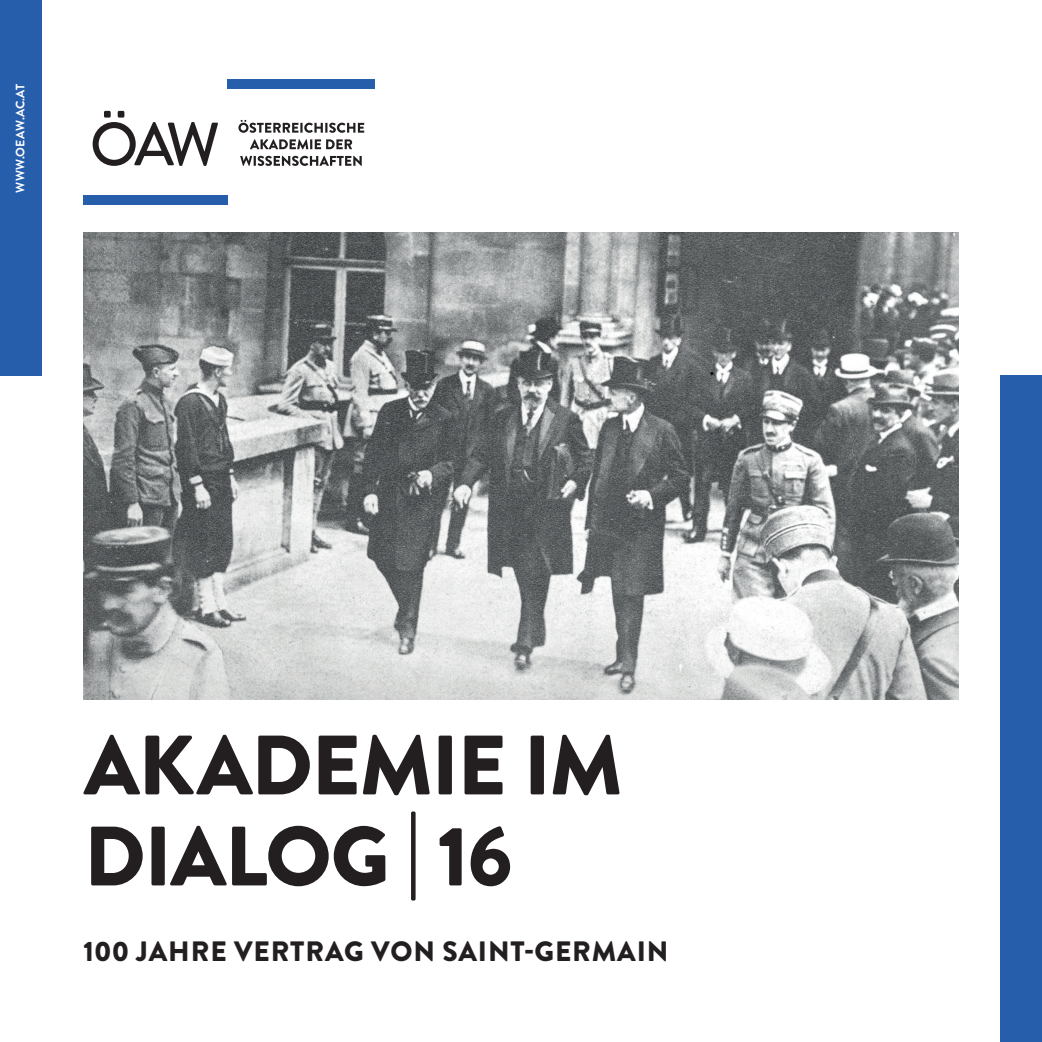
<style>
.page{position:relative;width:1042px;height:1042px;background:#fff}
.page>*{position:absolute;margin:0;border:0;box-sizing:border-box;transform-origin:0 0}
.t1{font:900 84px "Brandon Grotesque";letter-spacing:-.015em;color:#231f20}
.t2{font:900 28px "Brandon Grotesque";letter-spacing:.03em;color:#231f20}
.t3{font:700 12.25px "Brandon Grotesque";letter-spacing:.02em;color:#fff}
</style>
<div class="page">
<div style="left:0;top:0;width:42px;height:375px;background:#275eac"></div>
<div style="left:1000px;top:375px;width:42px;height:667px;background:#275eac"></div>
<div style="left:227px;top:79px;width:148px;height:10px;background:#275eac"></div>
<svg style="left:238px;top:120px;width:126px;height:13px"></svg>
<svg style="left:250px;top:139px;width:102px;height:10px"></svg>
<svg style="left:240px;top:156px;width:122px;height:10px"></svg>
<div style="left:83px;top:195px;width:145px;height:9px;background:#275eac"></div>
<svg style="left:93px;top:122px;width:125px;height:44px"></svg>
<div style="left:104px;top:111px;width:7px;height:7px;background:#231f20"></div>
<div style="left:118px;top:111px;width:6px;height:7px;background:#231f20"></div>
<img style="left:83px;top:233px;width:875px;height:466px">
<p class="t3" style="left:12px;top:193px;width:111px;rotate:-90deg">WWW.OEAW.AC.AT</p>
<p class="t1" style="left:84px;top:706px;width:540px">AKADEMIE IM</p>
<p class="t1" style="left:84px;top:797px;width:430px">DIALOG | 16</p>
<p class="t2" style="left:83px;top:931px;width:586px">100 JAHRE VERTRAG VON SAINT-GERMAIN</p>
</div>
